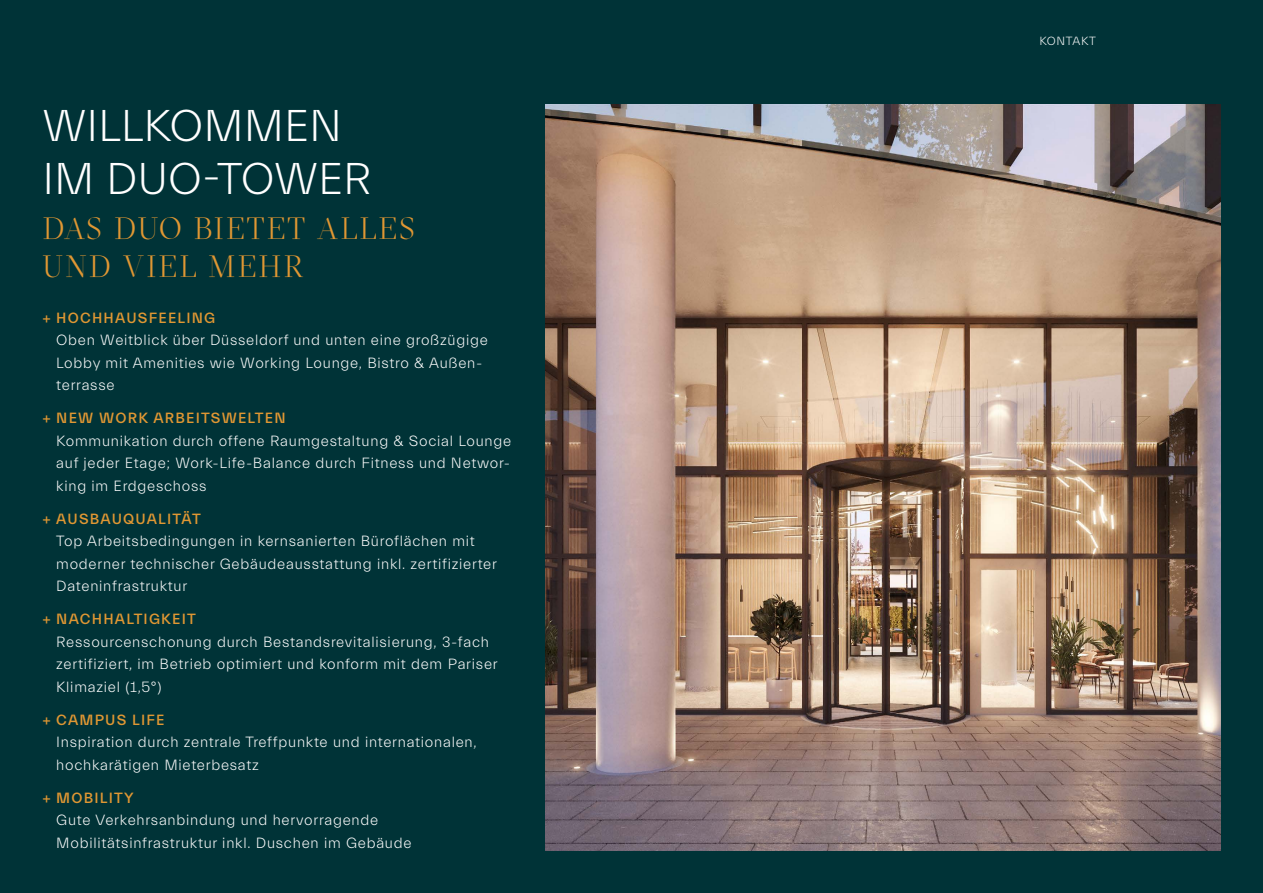
<style>
.page{position:relative;width:1263px;height:893px;background:#003337}
.page>*{position:absolute;margin:0;border:0;box-sizing:border-box;transform-origin:0 0}
.t1{font:300 45px/52.5px "Everett";color:#fff}
.t2{font:300 30px/37.5px "GT Sectra Display";letter-spacing:.095em;color:#e09733}
.t3{font:300 15px/22.5px "Everett";letter-spacing:.05em;color:#fff}
.t4{font:500 15px "Everett";letter-spacing:.08em;color:#e09733}
.t5{font:300 12px "Everett";letter-spacing:.05em;color:#fff}
</style>
<div class="page">
<img style="left:546px;top:104px;width:674px;height:746px">
<h1 class="t1" style="left:43px;top:101px;width:331px">WILLKOMMEN<br>IM DUO-TOWER</h1>
<h2 class="t2" style="left:43px;top:210px;width:374px">DAS DUO BIETET ALLES<br>UND VIEL MEHR</h2>
<p class="t4" style="left:43px;top:310px;width:174px">+ HOCHHAUSFEELING</p>
<p class="t3" style="left:56px;top:329px;width:433px">Oben Weitblick über Düsseldorf und unten eine großzügige<br>Lobby mit Amenities wie Working Lounge, Bistro &amp; Außen&shy;terrasse</p>
<p class="t4" style="left:43px;top:410px;width:245px">+ NEW WORK ARBEITSWELTEN</p>
<p class="t3" style="left:56px;top:430px;width:456px;text-align:justify">Kommunikation durch offene Raumgestaltung &amp; Social Lounge auf jeder Etage; Work-Life-Balance durch Fitness und Networ&shy;king im Erdgeschoss</p>
<p class="t4" style="left:43px;top:511px;width:160px">+ AUSBAUQUALITÄT</p>
<p class="t3" style="left:56px;top:530px;width:442px">Top Arbeitsbedingungen in kernsanierten Büroflächen mit moderner technischer Gebäudeausstattung inkl. zertifizierter<br>Dateninfrastruktur</p>
<p class="t4" style="left:43px;top:611px;width:155px">+ NACHHALTIGKEIT</p>
<p class="t3" style="left:56px;top:631px;width:443px">Ressourcenschonung durch Bestandsrevitalisierung, 3-fach zertifiziert, im Betrieb optimiert und konform mit dem Pariser<br>Klimaziel (1,5°)</p>
<p class="t4" style="left:43px;top:712px;width:124px">+ CAMPUS LIFE</p>
<p class="t3" style="left:56px;top:731px;width:422px">Inspiration durch zentrale Treffpunkte und internationalen, hochkarätigen Mieterbesatz</p>
<p class="t4" style="left:43px;top:790px;width:93px">+ MOBILITY</p>
<p class="t3" style="left:56px;top:809px;width:357px">Gute Verkehrsanbindung und hervorragende<br>Mobilitätsinfrastruktur inkl. Duschen im Gebäude</p>
<p class="t5" style="left:1039px;top:34px;width:58px">KONTAKT</p>
</div>
